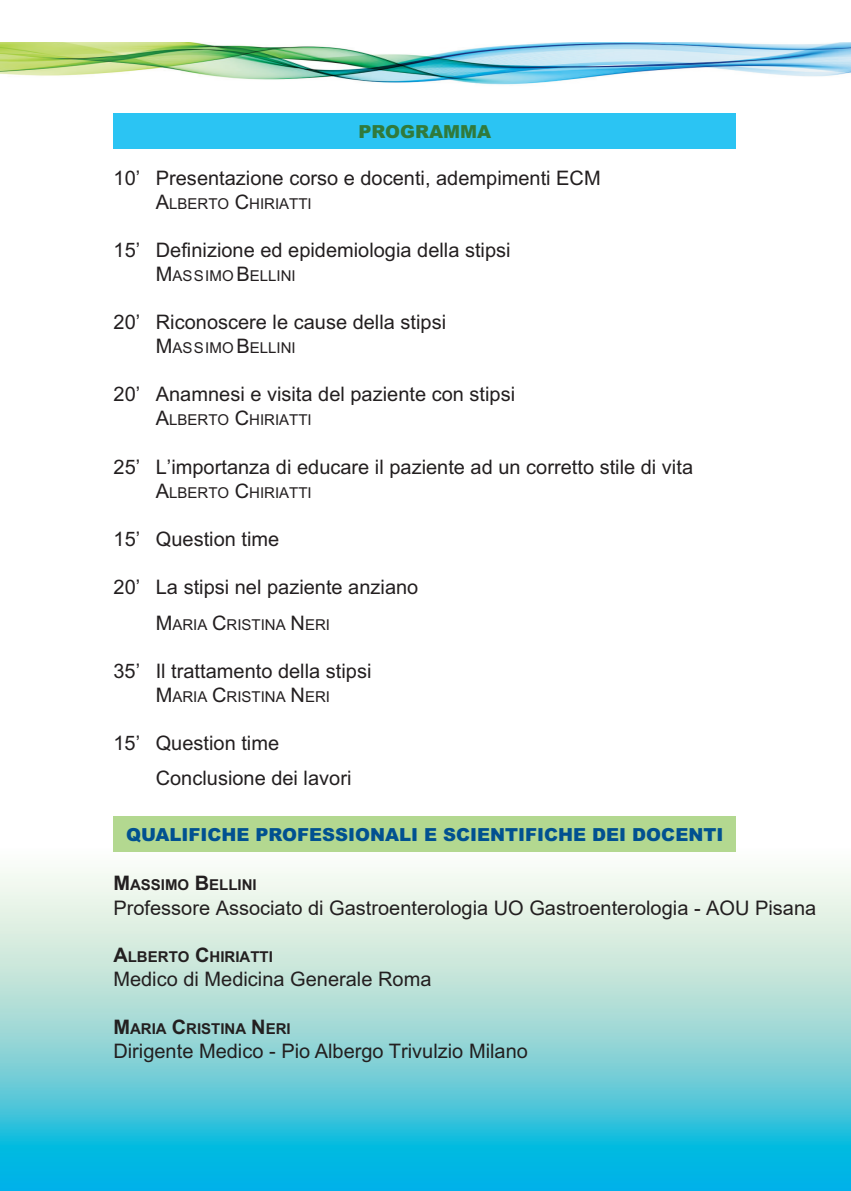
<style>
.page{position:relative;width:851px;height:1191px;background:#fff}
.page>*{position:absolute;margin:0;border:0;box-sizing:border-box;transform-origin:0 0}
.t1{font:20px/34.6px "Arial";color:#231f20}
.t2{font:900 18px "Arial";color:#015190}
.t3{font:900 18px "Arial";color:#317a3b}
.t4{font:15px "Arial";color:#231f20}
.t5{font:700 15px "Arial";color:#231f20}
.s1{font-size:20px}
</style>
<div class="page">
<img style="left:0;top:848px;width:850px;height:343px">
<img style="left:0;top:42px;width:850px;height:43px">
<div style="left:113px;top:113px;width:622px;height:36px;background:#2bc4f3"></div>
<div style="left:113px;top:816px;width:622px;height:35px;background:#b3d890"></div>
<p class="t3" style="left:358px;top:121px;width:134px">PROGRAMMA</p>
<p class="t1" style="left:114px;top:161px;width:488px">10’ Presentazione corso e docenti, adempimenti ECM</p>
<p class="t4" style="left:156px;top:195px;width:157px"><span class="s1">A</span>LBERTO <span class="s1">C</span>HIRIATTI</p>
<p class="t1" style="left:114px;top:233px;width:398px">15’ Definizione ed epidemiologia della stipsi</p>
<p class="t4" style="left:156px;top:267px;width:141px"><span class="s1">M</span>ASSIMO <span class="s1">B</span>ELLINI</p>
<p class="t1" style="left:114px;top:305px;width:334px">20’ Riconoscere le cause della stipsi</p>
<p class="t4" style="left:156px;top:339px;width:141px"><span class="s1">M</span>ASSIMO <span class="s1">B</span>ELLINI</p>
<p class="t1" style="left:114px;top:377px;width:403px">20’ Anamnesi e visita del paziente con stipsi</p>
<p class="t4" style="left:156px;top:411px;width:157px"><span class="s1">A</span>LBERTO <span class="s1">C</span>HIRIATTI</p>
<p class="t1" style="left:114px;top:449px;width:581px">25’ L’importanza di educare il paziente ad un corretto stile di vita</p>
<p class="t4" style="left:156px;top:483px;width:157px"><span class="s1">A</span>LBERTO <span class="s1">C</span>HIRIATTI</p>
<p class="t1" style="left:114px;top:521px;width:167px">15’ Question time</p>
<p class="t1" style="left:114px;top:569px;width:306px">20’ La stipsi nel paziente anziano</p>
<p class="t4" style="left:156px;top:616px;width:176px"><span class="s1">M</span>ARIA <span class="s1">C</span>RISTINA <span class="s1">N</span>ERI</p>
<p class="t1" style="left:113px;top:654px;width:259px">35’ Il trattamento della stipsi</p>
<p class="t4" style="left:156px;top:688px;width:176px"><span class="s1">M</span>ARIA <span class="s1">C</span>RISTINA <span class="s1">N</span>ERI</p>
<p class="t1" style="left:156px;top:726px;width:197px;text-indent:-42px">15’ Question time<br>Conclusione dei lavori</p>
<p class="t2" style="left:126px;top:824px;width:598px">QUALIFICHE PROFESSIONALI E SCIENTIFICHE DEI DOCENTI</p>
<p class="t5" style="left:113px;top:876px;width:145px"><span class="s1">M</span>ASSIMO <span class="s1">B</span>ELLINI</p>
<p class="t1" style="left:113px;top:890px;width:704px">Professore Associato di Gastroenterologia UO Gastroenterologia - AOU Pisana</p>
<p class="t5" style="left:113px;top:948px;width:161px"><span class="s1">A</span>LBERTO <span class="s1">C</span>HIRIATTI</p>
<p class="t1" style="left:113px;top:962px;width:319px">Medico di Medicina Generale Roma</p>
<p class="t5" style="left:113px;top:1020px;width:179px"><span class="s1">M</span>ARIA <span class="s1">C</span>RISTINA <span class="s1">N</span>ERI</p>
<p class="t1" style="left:113px;top:1034px;width:416px">Dirigente Medico - Pio Albergo Trivulzio Milano</p>
</div>
